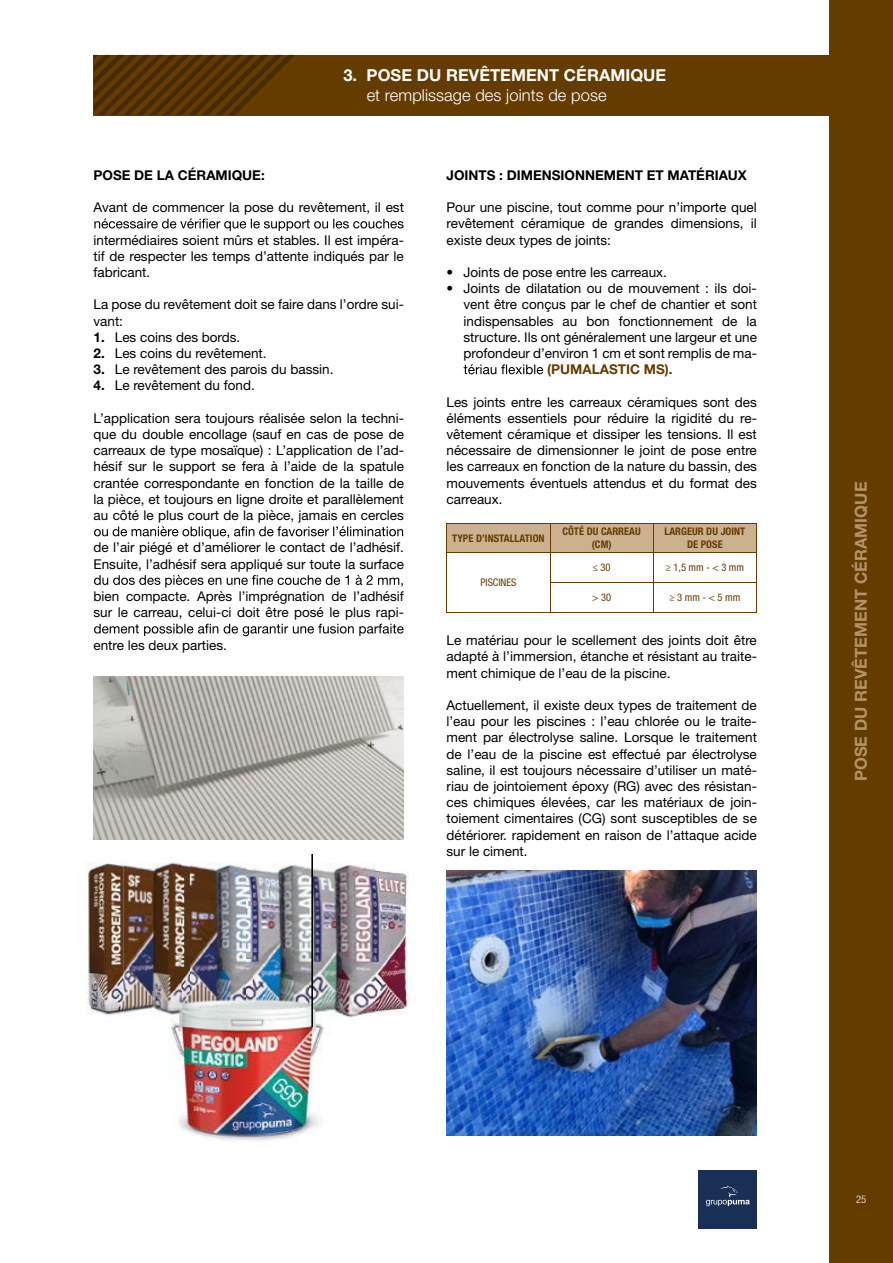
<style>
.page{position:relative;width:893px;height:1263px;background:#fff}
.page>*{position:absolute;margin:0;border:0;box-sizing:border-box;transform-origin:0 0}
.t1{font:300 16.5px "Helvetica Neue LT Std";letter-spacing:.005em;color:#fff}
.t2{font:700 16.5px "Helvetica Neue LT Std";letter-spacing:.005em;color:#fff}
.t3{font:700 16.5px "Helvetica Neue LT Std";letter-spacing:.005em;color:#b59368}
.t4{font:13.5px/16.2px "Helvetica Neue LT Std";color:#000;text-align:justify}
.t5{font:700 13.5px "Helvetica Neue LT Std";color:#000}
.t6{font:700 13.5px "Helvetica Neue LT Std";color:#643c00}
.t7{font:700 condensed 10.5px/12.6px "Helvetica Neue LT Std";letter-spacing:.005em;color:#643c00;text-align:center}
.t8{font:condensed 10.5px "Helvetica Neue LT Std";color:#643c00}
.t9{font:300 condensed 10.5px "Helvetica Neue LT Std";color:#fff}
.s1{font-weight:700}
</style>
<div class="page">
<div style="left:94px;top:55px;width:799px;height:60px;background:#643c00"></div>
<svg style="left:94px;top:55px;width:200px;height:60px"></svg>
<svg style="left:94px;top:218px;width:310px;height:13px"></svg>
<svg style="left:94px;top:526px;width:309px;height:13px"></svg>
<svg style="left:94px;top:575px;width:309px;height:12px"></svg>
<svg style="left:94px;top:624px;width:310px;height:12px"></svg>
<svg style="left:464px;top:364px;width:79px;height:10px"></svg>
<svg style="left:446px;top:523px;width:311px;height:89px"></svg>
<hr style="left:446px;top:612px;width:104px;height:1px;background:#643c00">
<hr style="left:550px;top:612px;width:103px;height:1px;background:#643c00">
<hr style="left:653px;top:612px;width:104px;height:1px;background:#643c00">
<img style="left:94px;top:677px;width:310px;height:162px">
<img style="left:446px;top:871px;width:311px;height:264px">
<img style="left:85px;top:863px;width:39px;height:152px">
<img style="left:181px;top:854px;width:131px;height:138px">
<img style="left:124px;top:862px;width:57px;height:151px">
<img style="left:312px;top:854px;width:96px;height:164px">
<img style="left:169px;top:1026px;width:155px;height:116px">
<img style="left:152px;top:992px;width:101px;height:34px">
<img style="left:190px;top:992px;width:56px;height:34px">
<img style="left:253px;top:992px;width:89px;height:34px">
<img style="left:309px;top:992px;width:3px;height:34px">
<div style="left:829px;top:0;width:64px;height:1263px;background:#643c00"></div>
<div style="left:699px;top:1170px;width:58px;height:58px;background:#192f55"></div>
<svg style="left:706px;top:1186px;width:44px;height:20px"></svg>
<p class="t2" style="left:343px;top:65px;width:324px">3. POSE DU REVÊTEMENT CÉRAMIQUE</p>
<p class="t1" style="left:367px;top:85px;width:241px">et remplissage des joints de pose</p>
<p class="t5" style="left:94px;top:167px;width:173px">POSE DE LA CÉRAMIQUE:</p>
<p class="t4" style="left:94px;top:199px;width:312px">Avant de commencer la pose du revêtement, il est</p>
<p class="t4" style="left:94px;top:231px;width:312px">intermédiaires soient mûrs et stables. Il est impéra&shy;tif de respecter les temps d’attente indiqués par le fabricant.</p>
<p class="t4" style="left:94px;top:296px;width:312px">La pose du revêtement doit se faire dans l’ordre sui&shy;vant:</p>
<p class="t4" style="left:94px;top:329px;width:148px"><span class="s1">1.</span> Les coins des bords.</p>
<p class="t4" style="left:94px;top:345px;width:175px"><span class="s1">2.</span> Les coins du revêtement.</p>
<p class="t4" style="left:94px;top:361px;width:241px"><span class="s1">3.</span> Le revêtement des parois du bassin.</p>
<p class="t4" style="left:94px;top:377px;width:163px"><span class="s1">4.</span> Le revêtement du fond.</p>
<p class="t4" style="left:94px;top:410px;width:312px">L’application sera toujours réalisée selon la techni&shy;que du double encollage (sauf en cas de pose de carreaux de type mosaïque) : L’application de l’ad&shy;hésif sur le support se fera à l’aide de la spatule crantée correspondante en fonction de la taille de la pièce, et toujours en ligne droite et parallèlement au côté le plus court de la pièce, jamais en cercles</p>
<p class="t4" style="left:94px;top:539px;width:312px">de l’air piégé et d’améliorer le contact de l’adhésif.<br>Ensuite, l’adhésif sera appliqué sur toute la surface</p>
<p class="t4" style="left:94px;top:588px;width:312px">bien compacte. Après l’imprégnation de l’adhésif sur le carreau, celui-ci doit être posé le plus rapi-</p>
<p class="t4" style="left:94px;top:636px;width:135px">entre les deux parties.</p>
<p class="t5" style="left:446px;top:167px;width:302px">JOINTS : DIMENSIONNEMENT ET MATÉRIAUX</p>
<p class="t4" style="left:446px;top:199px;width:312px">Pour une piscine, tout comme pour n’importe quel revêtement céramique de grandes dimensions, il existe deux types de joints:</p>
<p class="t4" style="left:446px;top:264px;width:222px">• Joints de pose entre les carreaux.</p>
<p class="t4" style="left:463px;top:280px;width:295px;text-indent:-17px">• Joints de dilatation ou de mouvement : ils doi&shy;vent être conçus par le chef de chantier et sont indispensables au bon fonctionnement de la structure. Ils ont généralement une largeur et une profondeur d’environ 1 cm et sont remplis de ma-</p>
<p class="t6" style="left:547px;top:361px;width:127px">(PUMALASTIC MS).</p>
<p class="t4" style="left:446px;top:393px;width:312px">Les joints entre les carreaux céramiques sont des éléments essentiels pour réduire la rigidité du re&shy;vêtement céramique et dissiper les tensions. Il est nécessaire de dimensionner le joint de pose entre les carreaux en fonction de la nature du bassin, des mouvements éventuels attendus et du format des carreaux.</p>
<p class="t7" style="left:452px;top:531px;width:94px">TYPE D’INSTALLATION</p>
<p class="t7" style="left:563px;top:525px;width:80px">CÔTÉ DU CARREAU (CM)</p>
<p class="t7" style="left:664px;top:525px;width:82px">LARGEUR DU JOINT<br>DE POSE</p>
<p class="t8" style="left:480px;top:576px;width:37px">PISCINES</p>
<p class="t8" style="left:593px;top:562px;width:19px">≤ 30</p>
<p class="t8" style="left:666px;top:562px;width:80px">≥ 1,5 mm - &lt; 3 mm</p>
<p class="t8" style="left:592px;top:591px;width:20px">&gt; 30</p>
<p class="t8" style="left:670px;top:591px;width:72px">≥ 3 mm - &lt; 5 mm</p>
<p class="t4" style="left:446px;top:632px;width:312px">Le matériau pour le scellement des joints doit être adapté à l’immersion, étanche et résistant au traite&shy;ment chimique de l’eau de la piscine.</p>
<p class="t4" style="left:446px;top:697px;width:312px">Actuellement, il existe deux types de traitement de l’eau pour les piscines : l’eau chlorée ou le traite&shy;ment par électrolyse saline. Lorsque le traitement de l’eau de la piscine est effectué par électrolyse saline, il est toujours nécessaire d’utiliser un maté&shy;riau de jointoiement époxy (RG) avec des résistan&shy;ces chimiques élevées, car les matériaux de join&shy;toiement cimentaires (CG) sont susceptibles de se détériorer. rapidement en raison de l’attaque acide sur le ciment.</p>
<p class="t3" style="left:851px;top:781px;width:301px;rotate:-90deg">POSE DU REVÊTEMENT CÉRAMIQUE</p>
<p class="t9" style="left:856px;top:1193px;width:12px">25</p>
</div>
